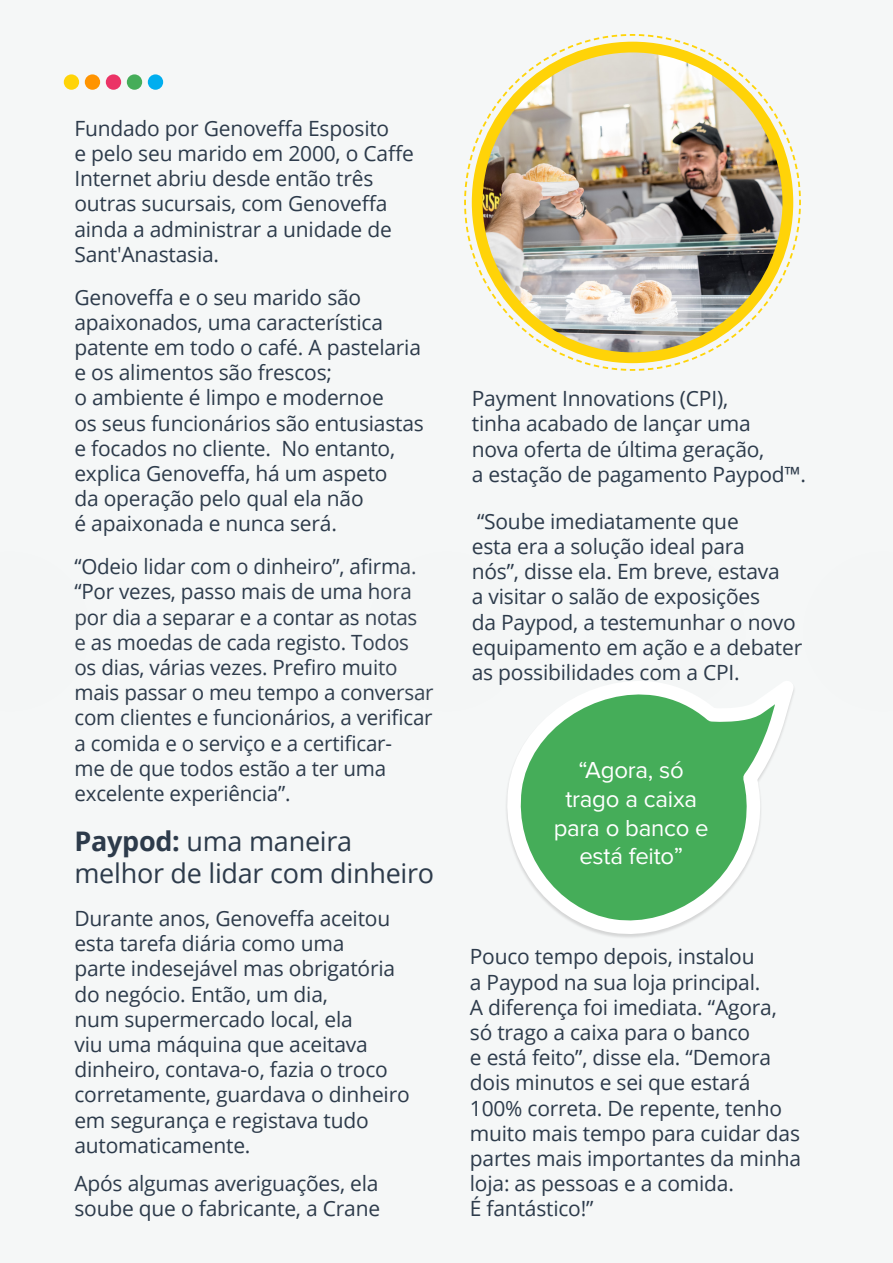
<style>
.page{position:relative;width:893px;height:1263px;background:#f5f7f7}
.page>*{position:absolute;margin:0;border:0;box-sizing:border-box;transform-origin:0 0}
.Big_standout{font:27px/32.4px "Open Sans";letter-spacing:-.01em;color:#2d3b4b}
.Big_standout-2{font:24px/28.8px "Proxima Nova";letter-spacing:-.01em;color:#fff;text-align:center}
.Big_standout-3{font:21px/25.2px "Open Sans";letter-spacing:-.01em;color:#2d3b4b}
.s1{font-weight:700}
</style>
<div class="page">
<img style="left:464px;top:34px;width:337px;height:337px">
<div style="left:64px;top:74px;width:15px;height:16px;background:#ffd408;border-radius:50%"></div>
<div style="left:85px;top:74px;width:15px;height:16px;background:#ff9400;border-radius:50%"></div>
<div style="left:106px;top:74px;width:15px;height:16px;background:#eb3366;border-radius:50%"></div>
<div style="left:127px;top:74px;width:15px;height:16px;background:#45ad59;border-radius:50%"></div>
<div style="left:148px;top:74px;width:15px;height:16px;background:#00aeef;border-radius:50%"></div>
<div style="left:505px;top:681px;width:291px;height:258px;background:#231f20;opacity:.15"></div>
<svg style="left:507px;top:681px;width:289px;height:254px"></svg>
<p class="Big_standout-3" style="left:74px;top:115px;width:341px">Fundado por Genoveffa Esposito<br>e pelo seu marido em 2000, o Caffe<br>Internet abriu desde então três outras sucursais, com Genoveffa ainda a administrar a unidade de<br>Sant'Anastasia.</p>
<p class="Big_standout-3" style="left:74px;top:284px;width:351px">Genoveffa e o seu marido são apaixonados, uma característica patente em todo o café. A pastelaria e os alimentos são frescos;<br>o ambiente é limpo e modernoe<br>os seus funcionários são entusiastas e focados no cliente. No entanto, explica Genoveffa, há um aspeto<br>da operação pelo qual ela não<br>é apaixonada e nunca será.</p>
<p class="Big_standout-3" style="left:74px;top:553px;width:361px">“Odeio lidar com o dinheiro”, afirma. “Por vezes, passo mais de uma hora por dia a separar e a contar as notas e as moedas de cada registo. Todos os dias, várias vezes. Prefiro muito mais passar o meu tempo a conversar com clientes e funcionários, a verificar a comida e o serviço e a certificar-<br>me de que todos estão a ter uma excelente experiência”.</p>
<p class="Big_standout" style="left:74px;top:824px;width:361px"><span class="s1">Paypod:</span> uma maneira melhor de lidar com dinheiro</p>
<p class="Big_standout-3" style="left:74px;top:905px;width:337px">Durante anos, Genoveffa aceitou esta tarefa diária como uma<br>parte indesejável mas obrigatória do negócio. Então, um dia,<br>num supermercado local, ela<br>viu uma máquina que aceitava dinheiro, contava-o, fazia o troco corretamente, guardava o dinheiro em segurança e registava tudo automaticamente.</p>
<p class="Big_standout-3" style="left:74px;top:1170px;width:307px">Após algumas averiguações, ela soube que o fabricante, a Crane</p>
<p class="Big_standout-3" style="left:472px;top:385px;width:336px">Payment Innovations (CPI),<br>tinha acabado de lançar uma<br>nova oferta de última geração,<br>a estação de pagamento Paypod™.</p>
<p class="Big_standout-3" style="left:472px;top:508px;width:332px">“Soube imediatamente que<br>esta era a solução ideal para<br>nós”, disse ela. Em breve, estava<br>a visitar o salão de exposições<br>da Paypod, a testemunhar o novo equipamento em ação e a debater as possibilidades com a CPI.</p>
<p class="Big_standout-2" style="left:554px;top:757px;width:157px">“Agora, só trago a caixa para o banco e está feito”</p>
<p class="Big_standout-3" style="left:470px;top:943px;width:333px">Pouco tempo depois, instalou<br>a Paypod na sua loja principal.<br>A diferença foi imediata. “Agora, só trago a caixa para o banco<br>e está feito”, disse ela. “Demora dois minutos e sei que estará<br>100% correta. De repente, tenho muito mais tempo para cuidar das partes mais importantes da minha loja: as pessoas e a comida.<br>É fantástico!”</p>
</div>
